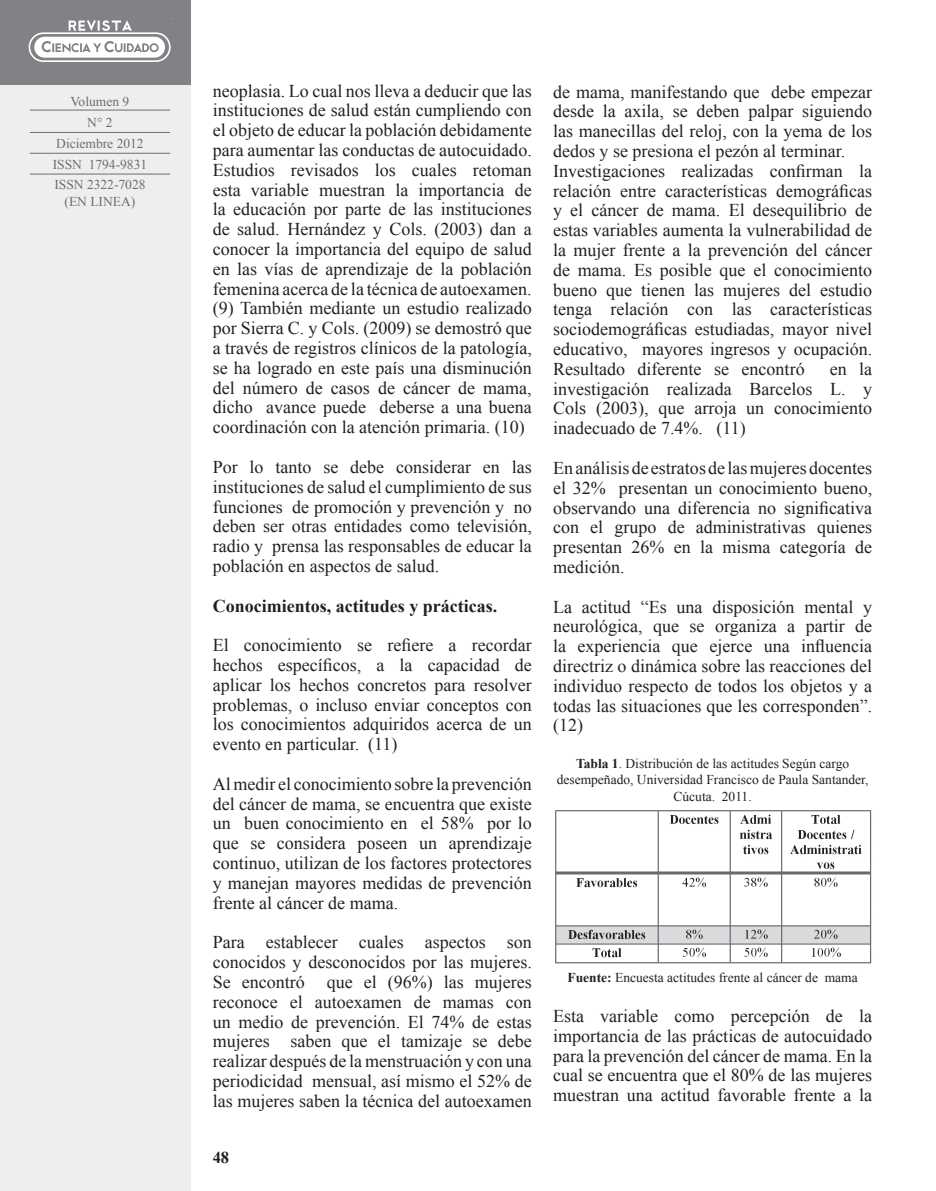
<style>
.page{position:relative;width:936px;height:1191px;background:#fff}
.page>*{position:absolute;margin:0;border:0;box-sizing:border-box;transform-origin:0 0}
.t1{font:18px/19.8px "Times New Roman";color:#231f20;text-align:justify}
.t2{font:700 18px "Times New Roman";color:#231f20}
.t3{font:700 16.5px "Times New Roman";color:#231f20}
.t4{font:13.5px/16.5px "Times New Roman";color:#231f20;text-align:center}
.t5{font:13.5px/20.7px "Times New Roman";color:#6c6d70;text-align:center}
.s1{font-weight:700}
</style>
<div class="page">
<div style="left:0;top:0;width:191px;height:1191px;background:#eeeeef"></div>
<div style="left:0;top:0;width:191px;height:84px;background:#808285"></div>
<div style="left:34px;top:37px;width:131px;height:21px;background:#fff;border-radius:10px"></div>
<div style="left:29px;top:32px;width:142px;height:30px;border:2px solid #fff;border-radius:14px"></div>
<svg style="left:69px;top:20px;width:63px;height:11px"></svg>
<svg style="left:42px;top:41px;width:116px;height:11px"></svg>
<hr style="left:30px;top:110px;width:140px;height:1px;background:#6c6d70">
<hr style="left:30px;top:132px;width:140px;height:1px;background:#6c6d70">
<hr style="left:30px;top:153px;width:140px;height:1px;background:#6c6d70">
<hr style="left:30px;top:174px;width:140px;height:1px;background:#6c6d70">
<img style="left:555px;top:810px;width:317px;height:154px">
<p class="t5" style="left:53px;top:91px;width:96px">Volumen 9<br>N° 2<br>Diciembre 2012<br>ISSN 1794-9831<br>ISSN 2322-7028</p>
<p class="t5" style="left:64px;top:191px;width:72px">(EN LINEA)</p>
<p class="t1" style="left:213px;top:80px;width:320px">neoplasia. Lo cual nos lleva a deducir que las instituciones de salud están cumpliendo con el objeto de educar la población debidamente para aumentar las conductas de autocuidado.<br>Estudios revisados los cuales retoman esta variable muestran la importancia de la educación por parte de las instituciones de salud. Hernández y Cols. (2003) dan a conocer la importancia del equipo de salud en las vías de aprendizaje de la población femenina acerca de la técnica de autoexamen. (9) También mediante un estudio realizado por Sierra C. y Cols. (2009) se demostró que a través de registros clínicos de la patología, se ha logrado en este país una disminución del número de casos de cáncer de mama, dicho avance puede deberse a una buena coordinación con la atención primaria. (10)</p>
<p class="t1" style="left:213px;top:457px;width:320px">Por lo tanto se debe considerar en las instituciones de salud el cumplimiento de sus funciones de promoción y prevención y no deben ser otras entidades como televisión, radio y prensa las responsables de educar la población en aspectos de salud.</p>
<p class="t2" style="left:213px;top:593px;width:286px">Conocimientos, actitudes y prácticas.</p>
<p class="t1" style="left:213px;top:635px;width:320px">El conocimiento se refiere a recordar hechos específicos, a la capacidad de aplicar los hechos concretos para resolver problemas, o incluso enviar conceptos con los conocimientos adquiridos acerca de un evento en particular. (11)</p>
<p class="t1" style="left:213px;top:773px;width:320px">Al medir el conocimiento sobre la prevención del cáncer de mama, se encuentra que existe un buen conocimiento en el 58% por lo que se considera poseen un aprendizaje continuo, utilizan de los factores protectores y manejan mayores medidas de prevención frente al cáncer de mama.</p>
<p class="t1" style="left:213px;top:932px;width:320px">Para establecer cuales aspectos son conocidos y desconocidos por las mujeres.<br>Se encontró que el (96%) las mujeres reconoce el autoexamen de mamas con un medio de prevención. El 74% de estas mujeres saben que el tamizaje se debe realizar después de la menstruación y con una periodicidad mensual, así mismo el 52% de las mujeres saben la técnica del autoexamen</p>
<p class="t3" style="left:213px;top:1146px;width:18px">48</p>
<p class="t1" style="left:553px;top:81px;width:320px;text-align:left">de mama, manifestando que debe empezar desde la axila, se deben palpar siguiendo las manecillas del reloj, con la yema de los dedos y se presiona el pezón al terminar.<br>Investigaciones realizadas confirman la relación entre características demográficas y el cáncer de mama. El desequilibrio de estas variables aumenta la vulnerabilidad de la mujer frente a la prevención del cáncer de mama. Es posible que el conocimiento bueno que tienen las mujeres del estudio tenga relación con las características sociodemográficas estudiadas, mayor nivel educativo, mayores ingresos y ocupación.<br>Resultado diferente se encontró</p>
<p class="t1" style="left:553px;top:359px;width:320px;text-indent:276px">en la investigación realizada Barcelos L. y Cols (2003), que arroja un conocimiento inadecuado de 7.4%. (11)</p>
<p class="t1" style="left:553px;top:458px;width:320px">En análisis de estratos de las mujeres docentes el 32% presentan un conocimiento bueno, observando una diferencia no significativa con el grupo de administrativas quienes presentan 26% en la misma categoría de medición.</p>
<p class="t1" style="left:553px;top:596px;width:320px">La actitud “Es una disposición mental y neurológica, que se organiza a partir de la experiencia que ejerce una influencia directriz o dinámica sobre las reacciones del individuo respecto de todos los objetos y a todas las situaciones que les corresponden”. (12)</p>
<p class="t4" style="left:556px;top:754px;width:313px"><span class="s1">Tabla 1</span>. Distribución de las actitudes Según cargo desempeñado, Universidad Francisco de Paula Santander,<br>Cúcuta. 2011.</p>
<p class="t4" style="left:567px;top:969px;width:292px"><span class="s1">Fuente:</span> Encuesta actitudes frente al cáncer de mama</p>
<p class="t1" style="left:553px;top:1005px;width:320px">Esta variable como percepción de la importancia de las prácticas de autocuidado para la prevención del cáncer de mama. En la cual se encuentra que el 80% de las mujeres muestran una actitud favorable frente a la</p>
</div>
